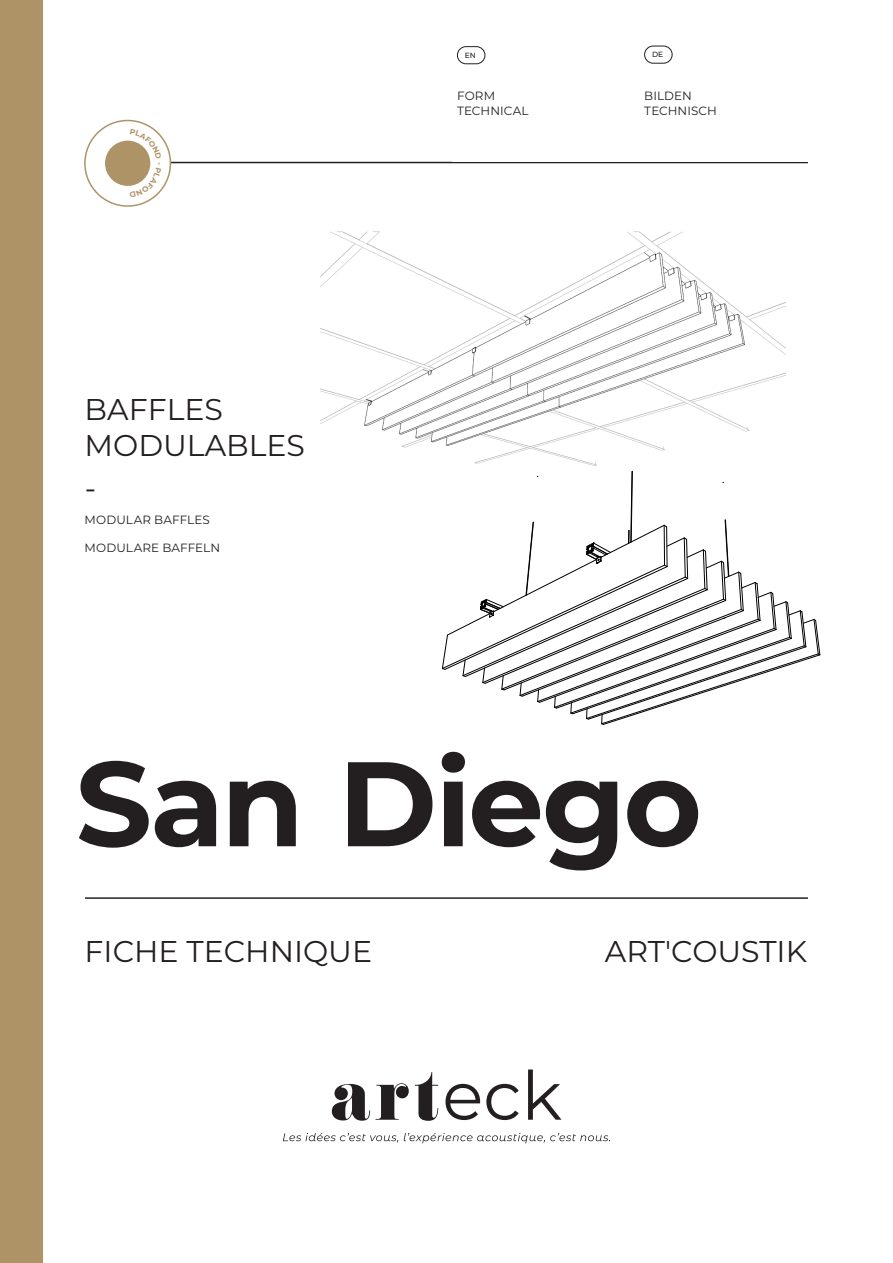
<style>
.page{position:relative;width:893px;height:1263px;background:#fff}
.page>*{position:absolute;margin:0;border:0;box-sizing:border-box;transform-origin:0 0}
.t1{font:700 120px "Montserrat";letter-spacing:-.02em;color:#231f20}
.Texte{font:30px/36px "Montserrat";color:#231f20}
.Texte-2{font:12px "Montserrat";letter-spacing:.01em;color:#231f20}
.Titre_Multilangue{font:12px "Montserrat";color:#231f20}
.Langue{font:500 7.5px "Montserrat";color:#231f20}
</style>
<div class="page">
<hr style="left:85px;top:162px;width:723px;height:1px;background:#231f20">
<hr style="left:85px;top:897px;width:723px;height:2px;background:#231f20">
<svg style="left:332px;top:1084px;width:38px;height:37px"></svg>
<svg style="left:376px;top:1083px;width:33px;height:37px"></svg>
<svg style="left:415px;top:1072px;width:23px;height:49px"></svg>
<svg style="left:445px;top:1084px;width:35px;height:36px"></svg>
<svg style="left:486px;top:1084px;width:33px;height:36px"></svg>
<svg style="left:528px;top:1069px;width:33px;height:51px"></svg>
<svg style="left:283px;top:1133px;width:115px;height:8px"></svg>
<svg style="left:404px;top:1133px;width:206px;height:10px"></svg>
<div style="left:85px;top:120px;width:85px;height:86px;background:#fff;border-radius:50%"></div>
<div style="left:84px;top:120px;width:87px;height:87px;border:2px solid #ae9366;border-radius:50%"></div>
<div style="left:105px;top:141px;width:45px;height:45px;background:#ae9366;border-radius:50%"></div>
<div style="left:0;top:0;width:43px;height:1263px;background:#ae9366"></div>
<div style="left:457px;top:46px;width:28px;height:18px;border:1px solid #231f20;border-radius:9px"></div>
<div style="left:644px;top:46px;width:28px;height:17px;border:1px solid #231f20;border-radius:9px"></div>
<img style="left:320px;top:231px;width:465px;height:240px">
<svg style="left:442px;top:471px;width:378px;height:254px"></svg>
<svg style="left:130px;top:129px;width:32px;height:68px"></svg>
<p class="Langue" style="left:465px;top:50px;width:13px">EN</p>
<p class="Langue" style="left:652px;top:49px;width:13px">DE</p>
<p class="Texte" style="left:85px;top:391px;width:222px">BAFFLES<br>MODULABLES</p>
<p class="Texte" style="left:85px;top:471px;width:14px">-</p>
<p class="Texte-2" style="left:85px;top:511px;width:127px">MODULAR BAFFLES</p>
<p class="Texte-2" style="left:85px;top:540px;width:137px">MODULARE BAFFELN</p>
<p class="Texte-2" style="left:457px;top:88px;width:40px">FORM</p>
<p class="Texte-2" style="left:457px;top:102px;width:73px">TECHNICAL</p>
<p class="Titre_Multilangue" style="left:644px;top:88px;width:49px">BILDEN</p>
<p class="Titre_Multilangue" style="left:644px;top:102px;width:74px">TECHNISCH</p>
<p class="t1" style="left:75px;top:717px;width:628px">San Diego</p>
<p class="Texte" style="left:85px;top:932px;width:289px">FICHE TECHNIQUE</p>
<p class="Texte" style="left:605px;top:932px;width:204px">ART'COUSTIK</p>
</div>
